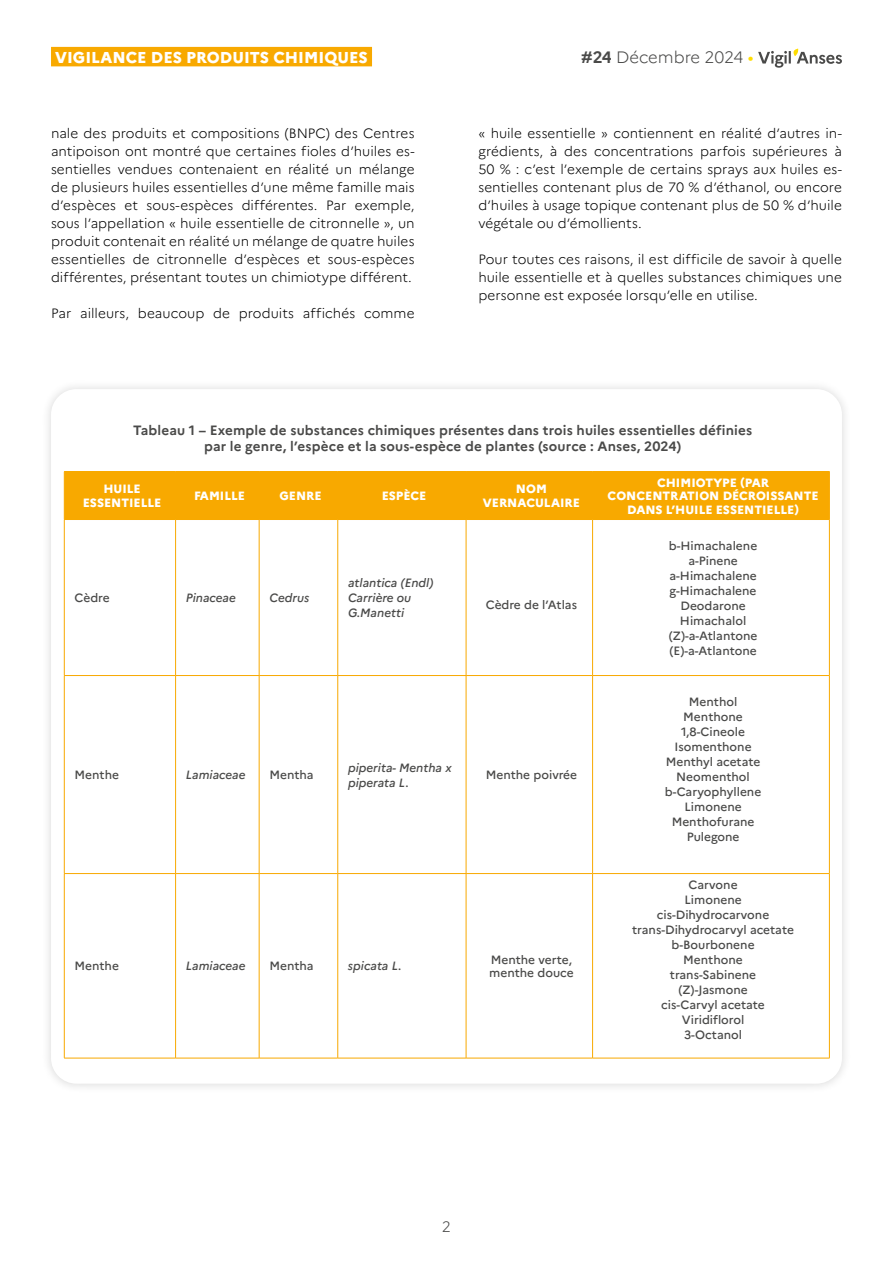
<style>
.page{position:relative;width:893px;height:1263px;background:#fff}
.page>*{position:absolute;margin:0;border:0;box-sizing:border-box;transform-origin:0 0}
.t1{font:300 16.5px "Marianne";color:#4a4a49}
.t2{font:800 15.75px "Marianne";color:#fff}
.t3{font:300 15px "Marianne";color:#4a4a49}
.t4{font:300 13.5px/18px "Marianne";letter-spacing:.005em;color:#000;text-align:justify}
.t5{font:700 13.5px/16.5px "Marianne";letter-spacing:.01em;color:#4a4a49;text-align:center}
.t6{font:500 12px/15px "Marianne";color:#4a4a49;text-align:center}
.t7{font:800 12px/13.5px "Marianne";color:#fff;text-align:center}
.t8{font:italic 500 12px/15px "Marianne";color:#4a4a49}
.s1{font-weight:700}
.s2{font-weight:400;color:#fd0}
</style>
<div class="page">
<div style="left:41px;top:380px;width:810px;height:714px;background:#f8f8f8"></div>
<div style="left:51px;top:389px;width:791px;height:695px;background:#fff;border-radius:26px"></div>
<div style="left:65px;top:472px;width:764px;height:47px;background:#f8a900"></div>
<hr style="left:64px;top:519px;width:112px;height:1px;background:#f8a900">
<hr style="left:176px;top:519px;width:83px;height:1px;background:#f8a900">
<hr style="left:259px;top:519px;width:79px;height:1px;background:#f8a900">
<hr style="left:338px;top:519px;width:128px;height:1px;background:#f8a900">
<hr style="left:466px;top:519px;width:127px;height:1px;background:#f8a900">
<hr style="left:593px;top:519px;width:237px;height:1px;background:#f8a900">
<hr style="left:64px;top:471px;width:112px;height:1px;background:#f8a900">
<hr style="left:64px;top:472px;width:1px;height:47px;background:#f8a900">
<hr style="left:176px;top:471px;width:83px;height:1px;background:#f8a900">
<hr style="left:259px;top:471px;width:79px;height:1px;background:#f8a900">
<hr style="left:338px;top:471px;width:128px;height:1px;background:#f8a900">
<hr style="left:593px;top:471px;width:237px;height:1px;background:#f8a900">
<hr style="left:829px;top:472px;width:1px;height:47px;background:#f8a900">
<hr style="left:64px;top:520px;width:1px;height:155px;background:#f8a900">
<hr style="left:829px;top:520px;width:1px;height:155px;background:#f8a900">
<hr style="left:64px;top:874px;width:1px;height:184px;background:#f8a900">
<hr style="left:829px;top:874px;width:1px;height:184px;background:#f8a900">
<hr style="left:64px;top:1058px;width:112px;height:1px;background:#f8a900">
<hr style="left:176px;top:1058px;width:83px;height:1px;background:#f8a900">
<hr style="left:259px;top:1058px;width:79px;height:1px;background:#f8a900">
<hr style="left:338px;top:1058px;width:128px;height:1px;background:#f8a900">
<hr style="left:466px;top:1058px;width:127px;height:1px;background:#f8a900">
<hr style="left:593px;top:1058px;width:237px;height:1px;background:#f8a900">
<hr style="left:64px;top:675px;width:112px;height:1px;background:#f8a900">
<hr style="left:64px;top:676px;width:1px;height:197px;background:#f8a900">
<hr style="left:176px;top:675px;width:83px;height:1px;background:#f8a900">
<hr style="left:259px;top:675px;width:79px;height:1px;background:#f8a900">
<hr style="left:338px;top:675px;width:128px;height:1px;background:#f8a900">
<hr style="left:466px;top:675px;width:127px;height:1px;background:#f8a900">
<hr style="left:593px;top:675px;width:237px;height:1px;background:#f8a900">
<hr style="left:829px;top:676px;width:1px;height:197px;background:#f8a900">
<hr style="left:64px;top:873px;width:112px;height:1px;background:#f8a900">
<hr style="left:176px;top:873px;width:83px;height:1px;background:#f8a900">
<hr style="left:259px;top:873px;width:79px;height:1px;background:#f8a900">
<hr style="left:338px;top:873px;width:128px;height:1px;background:#f8a900">
<hr style="left:466px;top:873px;width:127px;height:1px;background:#f8a900">
<hr style="left:593px;top:873px;width:237px;height:1px;background:#f8a900">
<hr style="left:175px;top:472px;width:1px;height:47px;background:#f8a900">
<hr style="left:259px;top:472px;width:1px;height:47px;background:#f8a900">
<hr style="left:337px;top:472px;width:1px;height:47px;background:#f8a900">
<hr style="left:466px;top:471px;width:127px;height:1px;background:#f8a900">
<hr style="left:466px;top:472px;width:1px;height:47px;background:#f8a900">
<hr style="left:592px;top:472px;width:1px;height:47px;background:#f8a900">
<hr style="left:175px;top:520px;width:1px;height:155px;background:#f8a900">
<hr style="left:259px;top:520px;width:1px;height:155px;background:#f8a900">
<hr style="left:337px;top:520px;width:1px;height:155px;background:#f8a900">
<hr style="left:466px;top:520px;width:1px;height:155px;background:#f8a900">
<hr style="left:592px;top:520px;width:1px;height:155px;background:#f8a900">
<hr style="left:175px;top:676px;width:1px;height:197px;background:#f8a900">
<hr style="left:259px;top:676px;width:1px;height:197px;background:#f8a900">
<hr style="left:337px;top:676px;width:1px;height:197px;background:#f8a900">
<hr style="left:466px;top:676px;width:1px;height:197px;background:#f8a900">
<hr style="left:592px;top:676px;width:1px;height:197px;background:#f8a900">
<hr style="left:175px;top:874px;width:1px;height:184px;background:#f8a900">
<hr style="left:259px;top:874px;width:1px;height:184px;background:#f8a900">
<hr style="left:337px;top:874px;width:1px;height:184px;background:#f8a900">
<hr style="left:466px;top:874px;width:1px;height:184px;background:#f8a900">
<hr style="left:592px;top:874px;width:1px;height:184px;background:#f8a900">
<div style="left:51px;top:47px;width:321px;height:19px;background:#f8a900"></div>
<svg style="left:758px;top:49px;width:84px;height:19px"></svg>
<p class="t2" style="left:55px;top:45px;width:314px">VIGILANCE DES PRODUITS CHIMIQUES</p>
<p class="t4" style="left:51px;top:123px;width:365px">nale des produits et compositions (BNPC) des Centres antipoison ont montré que certaines fioles d’huiles es&shy;sentielles vendues contenaient en réalité un mélange de plusieurs huiles essentielles d’une même famille mais d’espèces et sous-espèces différentes. Par exemple, sous l’appellation « huile essentielle de citronnelle », un produit contenait en réalité un mélange de quatre huiles essentielles de citronnelle d’espèces et sous-espèces différentes, présentant toutes un chimiotype différent.</p>
<p class="t4" style="left:51px;top:303px;width:365px">Par ailleurs, beaucoup de produits affichés comme</p>
<p class="t1" style="left:581px;top:45px;width:174px"><span class="s1">#24</span> Décembre 2024 <span class="s2">•</span></p>
<p class="t4" style="left:478px;top:123px;width:365px">« huile essentielle » contiennent en réalité d’autres in&shy;grédients, à des concentrations parfois supérieures à 50 % : c’est l’exemple de certains sprays aux huiles es&shy;sentielles contenant plus de 70 % d’éthanol, ou encore d’huiles à usage topique contenant plus de 50 % d’huile végétale ou d’émollients.</p>
<p class="t4" style="left:478px;top:249px;width:365px">Pour toutes ces raisons, il est difficile de savoir à quelle huile essentielle et à quelles substances chimiques une personne est exposée lorsqu’elle en utilise.</p>
<p class="t5" style="left:133px;top:421px;width:620px">Tableau 1 – Exemple de substances chimiques présentes dans trois huiles essentielles définies par le genre, l’espèce et la sous-espèce de plantes (source : Anses, 2024)</p>
<p class="t7" style="left:83px;top:481px;width:80px">HUILE<br>ESSENTIELLE</p>
<p class="t7" style="left:194px;top:488px;width:52px">FAMILLE</p>
<p class="t7" style="left:279px;top:488px;width:44px">GENRE</p>
<p class="t7" style="left:382px;top:488px;width:46px">ESPÈCE</p>
<p class="t7" style="left:483px;top:481px;width:99px">NOM<br>VERNACULAIRE</p>
<p class="t7" style="left:608px;top:474px;width:212px">CHIMIOTYPE (PAR<br>CONCENTRATION DÉCROISSANTE<br>DANS L’HUILE ESSENTIELLE)</p>
<p class="t6" style="left:75px;top:589px;width:37px">Cèdre</p>
<p class="t8" style="left:186px;top:589px;width:51px">Pinaceae</p>
<p class="t8" style="left:269px;top:589px;width:41px">Cedrus</p>
<p class="t8" style="left:348px;top:574px;width:87px">atlantica (Endl)<br>Carrière ou<br>G.Manetti</p>
<p class="t6" style="left:486px;top:596px;width:93px">Cèdre de l’Atlas</p>
<p class="t6" style="left:75px;top:766px;width:46px">Menthe</p>
<p class="t8" style="left:186px;top:766px;width:61px">Lamiaceae</p>
<p class="t6" style="left:269px;top:766px;width:46px">Mentha</p>
<p class="t8" style="left:348px;top:759px;width:105px">piperita- Mentha x piperata L.</p>
<p class="t6" style="left:486px;top:766px;width:93px">Menthe poivrée</p>
<p class="t6" style="left:75px;top:958px;width:46px">Menthe</p>
<p class="t8" style="left:186px;top:957px;width:61px">Lamiaceae</p>
<p class="t6" style="left:269px;top:958px;width:46px">Mentha</p>
<p class="t8" style="left:348px;top:957px;width:55px">spicata L.</p>
<p class="t6" style="left:489px;top:952px;width:86px;line-height:13.5px;text-align:left">Menthe verte, menthe douce</p>
<p class="t6" style="left:669px;top:537px;width:90px">b-Himachalene a-Pinene a-Himachalene g-Himachalene<br>Deodarone<br>Himachalol (Z)-a-Atlantone (E)-a-Atlantone</p>
<p class="t6" style="left:665px;top:693px;width:98px">Menthol<br>Menthone<br>1,8-Cineole<br>Isomenthone<br>Menthyl acetate<br>Neomenthol b-Caryophyllene<br>Limonene<br>Menthofurane<br>Pulegone</p>
<p class="t6" style="left:632px;top:876px;width:163px">Carvone<br>Limonene cis-Dihydrocarvone trans-Dihydrocarvyl acetate b-Bourbonene<br>Menthone<br>trans-Sabinene<br>(Z)-Jasmone<br>cis-Carvyl acetate<br>Viridiflorol<br>3-Octanol</p>
<p class="t3" style="left:442px;top:1215px;width:10px">2</p>
</div>
